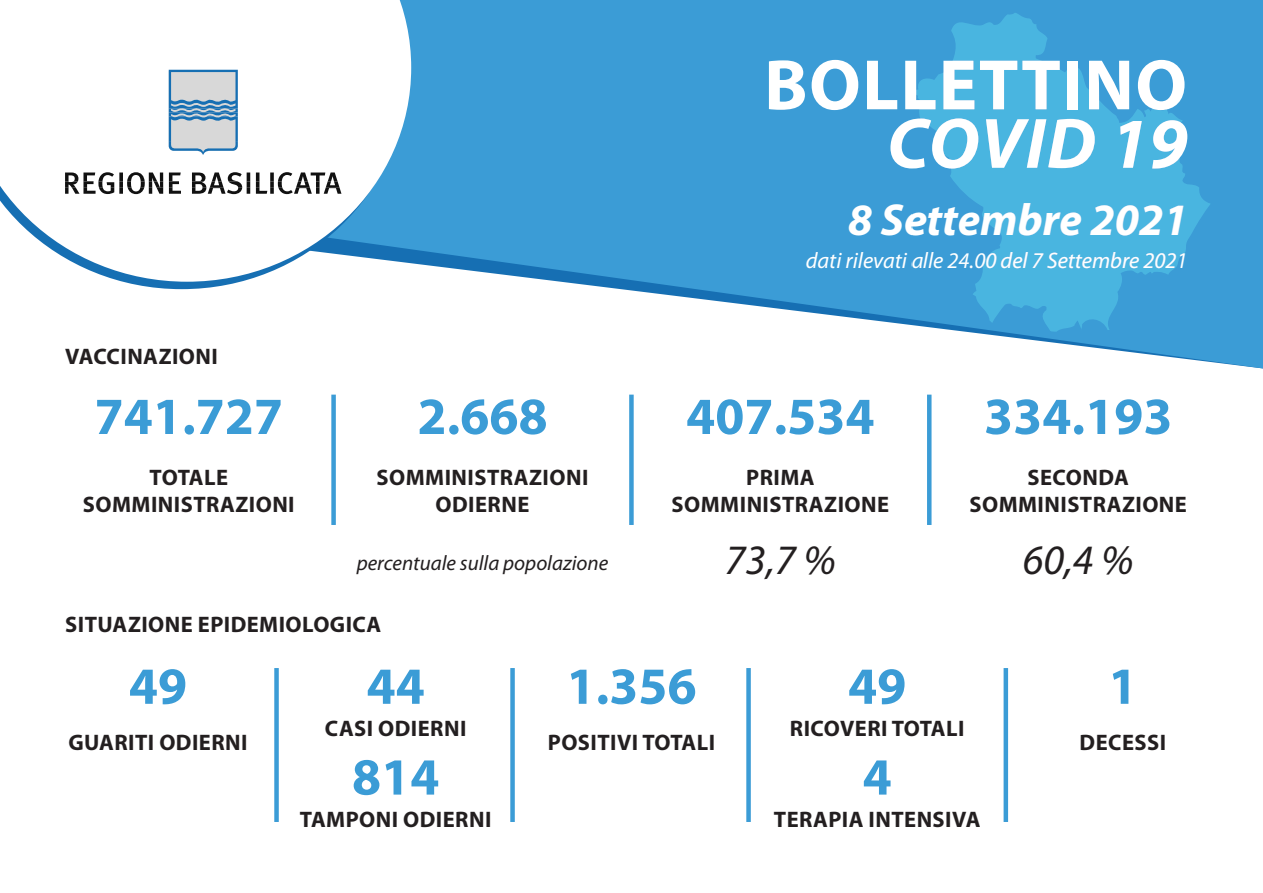
<style>
.page{position:relative;width:1263px;height:893px;background:#fff}
.page>*{position:absolute;margin:0;border:0;box-sizing:border-box;transform-origin:0 0}
.t1{font:700 72px "Myriad Pro";letter-spacing:.02em;color:#fff}
.t2{font:italic 700 72px "Myriad Pro";letter-spacing:.01em;color:#fff}
.t3{font:700 52.5px "Myriad Pro";color:#3b9cd6}
.t4{font:italic 700 45px "Myriad Pro";color:#fff}
.t5{font:italic 42px "Myriad Pro";color:#231f20}
.t6{font:700 22.5px "Myriad Pro";letter-spacing:.02em;color:#231f20}
.t7{font:italic 22.5px "Myriad Pro";color:#fff}
.t8{font:italic 21px "Myriad Pro";color:#231f20}
</style>
<div class="page">
<svg style="left:174px;top:0;width:1089px;height:368px;fill:#3b9cd6"></svg>
<svg style="left:124px;top:282px;width:282px;height:7px"></svg>
<svg style="left:0;top:0;width:411px;height:282px"></svg>
<svg style="left:169px;top:70px;width:69px;height:85px;background:#aac0d0"></svg>
<svg style="left:65px;top:172px;width:276px;height:22px"></svg>
<hr style="left:927px;top:395px;width:4px;height:130px;background:#3b9cd6">
<div style="left:629px;top:395px;width:5px;height:130px;background:#3b9cd6"></div>
<div style="left:331px;top:395px;width:5px;height:130px;background:#3b9cd6"></div>
<div style="left:274px;top:668px;width:5px;height:154px;background:#3b9cd6"></div>
<div style="left:510px;top:668px;width:5px;height:154px;background:#3b9cd6"></div>
<div style="left:746px;top:668px;width:5px;height:154px;background:#3b9cd6"></div>
<div style="left:1003px;top:668px;width:5px;height:154px;background:#3b9cd6"></div>
<svg style="left:912px;top:12px;width:298px;height:320px;background:#42a9db"></svg>
<p class="t6" style="left:65px;top:342px;width:154px">VACCINAZIONI</p>
<p class="t3" style="left:95px;top:382px;width:190px">741.727</p>
<p class="t6" style="left:150px;top:463px;width:80px">TOTALE</p>
<p class="t6" style="left:83px;top:490px;width:213px">SOMMINISTRAZIONI</p>
<p class="t1" style="left:764px;top:38px;width:424px">BOLLETTINO</p>
<p class="t2" style="left:887px;top:97px;width:302px">COVID 19</p>
<p class="t4" style="left:848px;top:190px;width:341px">8 Settembre 2021</p>
<p class="t7" style="left:806px;top:246px;width:383px">dati rilevati alle 24.00 del 7 Settembre 2021</p>
<p class="t3" style="left:417px;top:382px;width:132px">2.668</p>
<p class="t3" style="left:686px;top:382px;width:190px">407.534</p>
<p class="t3" style="left:984px;top:382px;width:190px">334.193</p>
<p class="t6" style="left:377px;top:463px;width:213px">SOMMINISTRAZIONI</p>
<p class="t6" style="left:436px;top:490px;width:95px">ODIERNE</p>
<p class="t8" style="left:357px;top:550px;width:253px">percentuale sulla popolazione</p>
<p class="t6" style="left:746px;top:463px;width:70px">PRIMA</p>
<p class="t6" style="left:672px;top:490px;width:219px">SOMMINISTRAZIONE</p>
<p class="t6" style="left:1027px;top:463px;width:103px">SECONDA</p>
<p class="t6" style="left:969px;top:490px;width:219px">SOMMINISTRAZIONE</p>
<p class="t5" style="left:725px;top:534px;width:112px">73,7 %</p>
<p class="t5" style="left:1023px;top:534px;width:112px">60,4 %</p>
<p class="t6" style="left:65px;top:610px;width:318px">SITUAZIONE EPIDEMIOLOGICA</p>
<p class="t3" style="left:129px;top:652px;width:60px">49</p>
<p class="t3" style="left:367px;top:652px;width:60px">44</p>
<p class="t3" style="left:566px;top:652px;width:132px">1.356</p>
<p class="t3" style="left:848px;top:652px;width:60px">49</p>
<p class="t3" style="left:1108px;top:652px;width:31px">1</p>
<p class="t6" style="left:325px;top:713px;width:143px">CASI ODIERNI</p>
<p class="t6" style="left:790px;top:713px;width:176px">RICOVERI TOTALI</p>
<p class="t6" style="left:68px;top:727px;width:181px">GUARITI ODIERNI</p>
<p class="t6" style="left:548px;top:727px;width:169px">POSITIVI TOTALI</p>
<p class="t6" style="left:1080px;top:727px;width:88px">DECESSI</p>
<p class="t3" style="left:352px;top:743px;width:89px">814</p>
<p class="t3" style="left:863px;top:743px;width:31px">4</p>
<p class="t6" style="left:300px;top:804px;width:193px">TAMPONI ODIERNI</p>
<p class="t6" style="left:774px;top:804px;width:208px">TERAPIA INTENSIVA</p>
</div>
